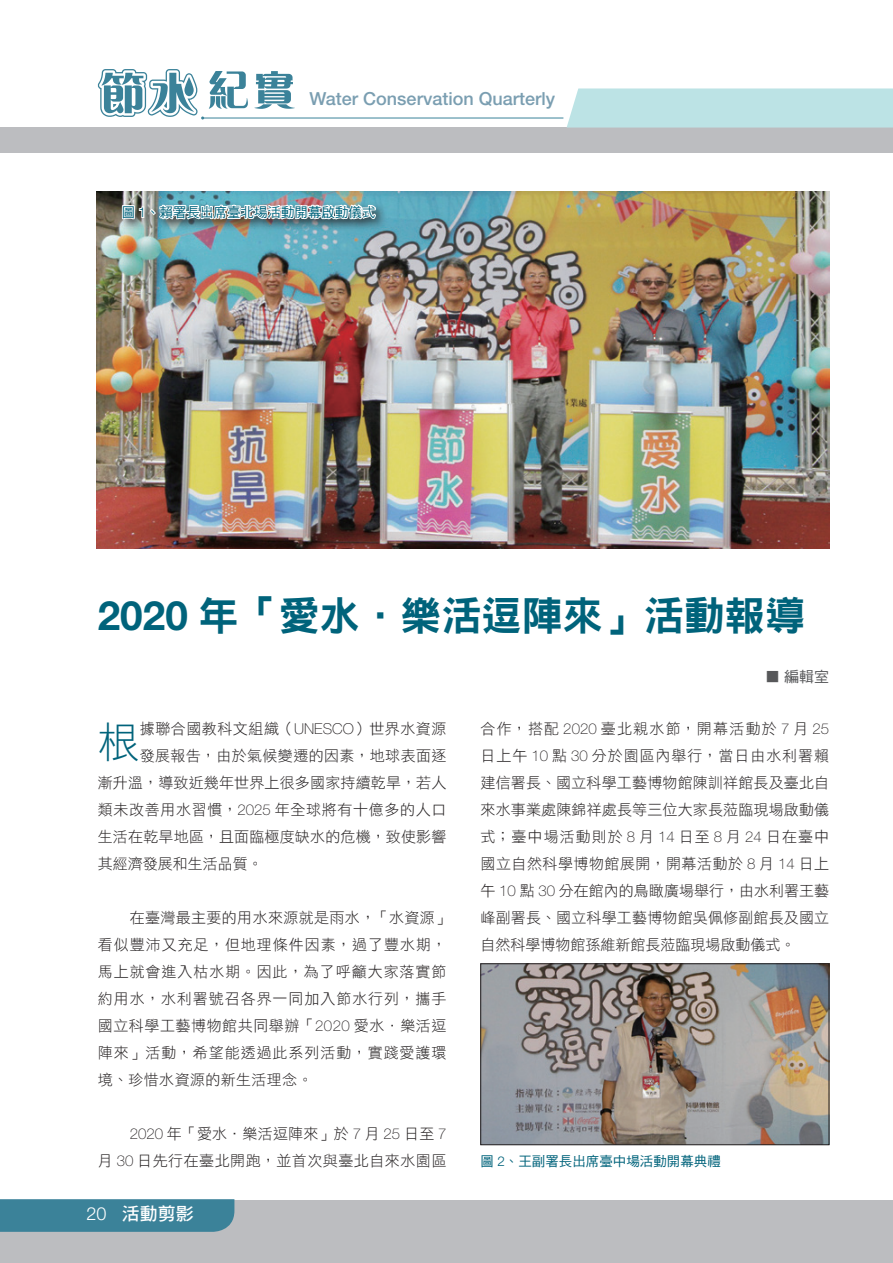
<style>
.page{position:relative;width:893px;height:1263px;background:#fff}
.page>*{position:absolute;margin:0;border:0;box-sizing:border-box;transform-origin:0 0}
.內文首段字放大{font:42px "DF Hei Std W3";color:#00637b}
.大標-黑{font:40.5px "DF Hei Std W9";color:#00637b}
.t1{font:500 18px "Helvetica Neue";color:#7a9eb1}
.t2{font:18px "DF Hei Std W7";color:#fff}
.內文{font:15px/27px "DF Hei Std W3";letter-spacing:.035em;color:#231f20;text-align:right}
.內文-2{font:15px/27px "DF Hei Std W3";letter-spacing:.065em;color:#231f20}
.內文首段字放大-2{font:15px "DF Hei Std W3";letter-spacing:.01em;color:#231f20}
.內文首段字放大-3{font:15px "DF Hei Std W3";letter-spacing:.045em;color:#231f20}
.內文首段字放大-4{font:15px "DF Hei Std W3";letter-spacing:.035em;color:#231f20}
.作者{font:15px "DF Hei Std W5";color:#57585a}
.圖說{font:13.5px "DF Hei Std W5";color:#00637b}
.s1{font-family:"Helvetica Neue";font-weight:300}
.s2{font-family:"Helvetica Neue";font-weight:700}
.s3{font-family:"Helvetica Neue";font-weight:100}
</style>
<div class="page">
<div style="left:0;top:128px;width:893px;height:1135px;background:#bcbdc0"></div>
<div style="left:0;top:153px;width:893px;height:1046px;background:#fff"></div>
<div style="left:567px;top:88px;width:326px;height:40px;background:#bce3e5"></div>
<svg style="left:0;top:1199px;width:234px;height:33px"></svg>
<img style="left:482px;top:965px;width:345px;height:178px">
<div style="left:480px;top:963px;width:349px;height:182px;border:1px solid #231f20"></div>
<img style="left:97px;top:192px;width:732px;height:356px">
<div style="left:118px;top:201px;width:270px;height:30px;background:#231f20;opacity:.75"></div>
<img style="left:121px;top:191px;width:256px;height:43px">
<svg style="left:255px;top:71px;width:40px;height:38px"></svg>
<hr style="left:203px;top:118px;width:360px;height:1px;background:#3b8299">
<svg style="left:98px;top:69px;width:150px;height:51px"></svg>
<p class="t1" style="left:310px;top:88px;width:247px">Water Conservation Quarterly</p>
<p class="圖說" style="left:122px;top:205px;width:255px">圖 <span class="s1">1</span>、賴署長出席臺北場活動開幕啟動儀式</p>
<p class="大標-黑" style="left:98px;top:594px;width:709px"><span class="s2">2020</span> 年「愛水．樂活逗陣來」活動報導</p>
<p class="內文首段字放大" style="left:98px;top:719px;width:43px">根</p>
<p class="內文首段字放大-4" style="left:140px;top:720px;width:308px">據聯合國教科文組織（<span class="s3">UNESCO</span>）世界水資源</p>
<p class="內文首段字放大-2" style="left:140px;top:747px;width:308px">發展報告，由於氣候變遷的因素，地球表面逐</p>
<p class="內文首段字放大-2" style="left:98px;top:774px;width:350px">漸升溫，導致近幾年世界上很多國家持續乾旱，若人</p>
<p class="內文首段字放大-3" style="left:98px;top:801px;width:350px">類未改善用水習慣，<span class="s3">2025</span> 年全球將有十億多的人口</p>
<p class="內文首段字放大-2" style="left:98px;top:828px;width:350px">生活在乾旱地區，且面臨極度缺水的危機，致使影響</p>
<p class="內文首段字放大-2" style="left:98px;top:855px;width:167px">其經濟發展和生活品質。</p>
<p class="內文-2" style="left:98px;top:904px;width:354px;text-indent:32px">在臺灣最主要的用水來源就是雨水，「水資源」看似豐沛又充足，但地理條件因素，過了豐水期，馬上就會進入枯水期。因此，為了呼籲大家落實節約用水，水利署號召各界一同加入節水行列，攜手國立科學工藝博物館共同舉辦「<span class="s3">2020</span> 愛水．樂活逗陣來」活動，希望能透過此系列活動，實踐愛護環境、珍惜水資源的新生活理念。</p>
<p class="內文" style="left:98px;top:1120px;width:350px"><span class="s3">2020</span> 年「愛水．樂活逗陣來」於 <span class="s3">7</span> 月 <span class="s3">25</span> 日至 <span class="s3">7<br></span>月 <span class="s3">30</span> 日先行在臺北開跑，並首次與臺北自來水園區</p>
<p class="t2" style="left:87px;top:1204px;width:109px"><span class="s1">20</span> 活動剪影</p>
<p class="作者" style="left:765px;top:669px;width:66px">■ 編輯室</p>
<p class="內文" style="left:480px;top:715px;width:350px;text-align:justify">合作，搭配 <span class="s3">2020</span> 臺北親水節，開幕活動於 <span class="s3">7</span> 月 <span class="s3">25</span>日上午 <span class="s3">10</span> 點 <span class="s3">30</span> 分於園區內舉行，當日由水利署賴建信署長、國立科學工藝博物館陳訓祥館長及臺北自來水事業處陳錦祥處長等三位大家長蒞臨現場啟動儀式；臺中場活動則於 <span class="s3">8</span> 月 <span class="s3">14</span> 日至 <span class="s3">8</span> 月 <span class="s3">24</span> 日在臺中國立自然科學博物館展開，開幕活動於 <span class="s3">8</span> 月 <span class="s3">14</span> 日上午 <span class="s3">10</span> 點 <span class="s3">30</span> 分在館內的鳥瞰廣場舉行，由水利署王藝峰副署長、國立科學工藝博物館吳佩修副館長及國立自然科學博物館孫維新館長蒞臨現場啟動儀式。</p>
<p class="圖說" style="left:480px;top:1154px;width:242px">圖 <span class="s1">2</span>、王副署長出席臺中場活動開幕典禮</p>
</div>
